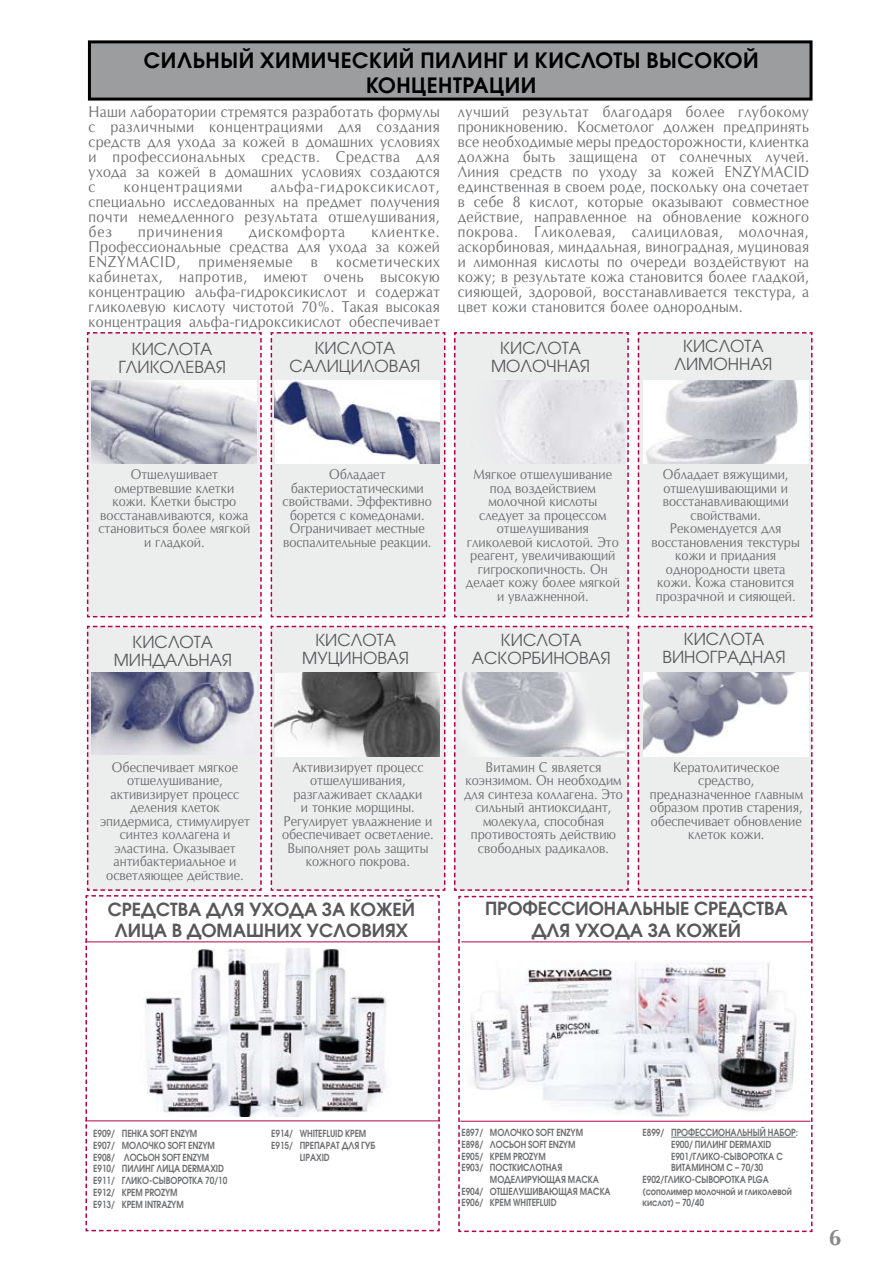
<style>
.page{position:relative;width:893px;height:1263px;background:#fff}
.page>*{position:absolute;margin:0;border:0;box-sizing:border-box;transform-origin:0 0}
.t1{font:700 22.5px "Optima";color:#87888a}
.t2{font:21px "Avant Garde Gothic Dm ITC";color:#000}
.t3{font:18px "Avant Garde Gothic Dm ITC";color:#58585a}
.t4{font:16.5px/18px "Avant Garde Gothic Bk ITC";color:#58585a;text-align:center}
.t5{font:15px/15px "Opium New";letter-spacing:.02em;color:#707173;text-align:justify;scale:.9 1}
.t6{font:15px "Opium New";letter-spacing:.065em;color:#707173;scale:.9 1}
.t7{font:13.5px/13.5px "Opium New";color:#707173;text-align:center;scale:.9 1}
.t8{font:9.75px/11.7px "Avant Garde Gothic Dm ITC";letter-spacing:-.01em;color:#707173;scale:.85 1}
</style>
<div class="page">
<div style="left:89px;top:42px;width:722px;height:57px;background:#9c9d9f"></div>
<div style="left:88px;top:40px;width:724px;height:61px;border:3px solid #000"></div>
<div style="left:86px;top:332px;width:176px;height:286px;background:#eceded"></div>
<div style="left:270px;top:332px;width:176px;height:286px;background:#eceded"></div>
<div style="left:454px;top:332px;width:175px;height:286px;background:#eceded"></div>
<div style="left:637px;top:332px;width:176px;height:286px;background:#eceded"></div>
<svg style="left:85px;top:626px;width:356px;height:605px"></svg>
<svg style="left:270px;top:625px;width:176px;height:266px"></svg>
<svg style="left:454px;top:626px;width:358px;height:606px"></svg>
<svg style="left:637px;top:625px;width:176px;height:266px"></svg>
<img style="left:91px;top:380px;width:165px;height:83px">
<img style="left:275px;top:380px;width:165px;height:83px">
<img style="left:460px;top:380px;width:165px;height:83px">
<img style="left:643px;top:380px;width:165px;height:83px">
<img style="left:91px;top:673px;width:165px;height:82px">
<img style="left:275px;top:673px;width:165px;height:83px">
<img style="left:460px;top:673px;width:165px;height:83px">
<img style="left:643px;top:673px;width:165px;height:83px">
<img style="left:96px;top:949px;width:336px;height:167px">
<img style="left:464px;top:945px;width:343px;height:173px">
<hr style="left:671px;top:1137px;width:125px;height:1px;background:#707173">
<h2 class="t2" style="left:144px;top:47px;width:17px">СИЛЬНЫЙ</h2>
<h2 class="t2" style="left:260px;top:47px;width:96px">ХИМИЧЕСКИЙ</h2>
<h2 class="t2" style="left:420px;top:47px;width:31px">ПИЛИНГ</h2>
<h2 class="t2" style="left:513px;top:47px;width:38px">И КИСЛОТЫ</h2>
<h2 class="t2" style="left:646px;top:47px;width:17px">ВЫСОКОЙ</h2>
<h2 class="t2" style="left:366px;top:72px;width:15px">КОНЦЕНТРАЦИИ</h2>
<p class="t5" style="left:89px;top:104px;width:392px">Наши лаборатории стремятся разработать формулы с различными концентрациями для создания средств для ухода за кожей в домашних условиях и профессиональных средств. Средства для ухода за кожей в домашних условиях создаются с</p>
<p class="t5" style="left:458px;top:104px;width:392px">лучший результат благодаря более глубокому проникновению. Косметолог должен предпринять все необходимые меры предосторожности, клиентка должна быть защищена от солнечных лучей.<br>Линия средств по уходу за кожей ENZYMACID единственная в своем роде, поскольку она сочетает в себе 8 кислот, которые оказывают совместное действие, направленное на обновление кожного покрова. Гликолевая, салициловая, молочная, аскорбиновая, миндальная, виноградная, муциновая и лимонная кислоты по очереди воздействуют на кожу; в результате кожа становится более гладкой, сияющей, здоровой, восстанавливается текстура, а цвет кожи становится более однородным.</p>
<p class="t5" style="left:89px;top:179px;width:392px;text-indent:182px">альфа-гидроксикислот, специально исследованных на предмет получения почти немедленного результата отшелушивания, без</p>
<p class="t6" style="left:124px;top:177px;width:133px">концентрациями</p>
<p class="t6" style="left:138px;top:222px;width:95px">причинения</p>
<p class="t6" style="left:249px;top:222px;width:108px">дискомфорта</p>
<p class="t5" style="left:89px;top:224px;width:392px;text-indent:283px">клиентке.<br>Профессиональные средства для ухода за кожей ENZYMACID, применяемые в косметических кабинетах, напротив, имеют очень высокую концентрацию альфа-гидроксикислот и содержат гликолевую кислоту чистотой 70%. Такая высокая концентрация альфа-гидроксикислот обеспечивает</p>
<p class="t4" style="left:118px;top:340px;width:109px">КИСЛОТА<br>ГЛИКОЛЕВАЯ</p>
<p class="t4" style="left:290px;top:339px;width:132px">КИСЛОТА<br>САЛИЦИЛОВАЯ</p>
<p class="t4" style="left:491px;top:339px;width:100px">КИСЛОТА<br>МОЛОЧНАЯ</p>
<p class="t4" style="left:674px;top:337px;width:99px">КИСЛОТА<br>ЛИМОННАЯ</p>
<p class="t7" style="left:98px;top:467px;width:170px">Отшелушивает омертвевшие клетки кожи. Клетки быстро восстанавливаются, кожа становиться более мягкой и гладкой.</p>
<p class="t7" style="left:283px;top:467px;width:167px">Обладает бактериостатическими свойствами. Эффективно борется с комедонами.<br>Ограничивает местные воспалительные реакции.</p>
<p class="t4" style="left:114px;top:633px;width:120px">КИСЛОТА<br>МИНДАЛЬНАЯ</p>
<p class="t4" style="left:302px;top:631px;width:108px">КИСЛОТА<br>МУЦИНОВАЯ</p>
<p class="t7" style="left:466px;top:467px;width:173px">Мягкое отшелушивание под воздействием молочной кислоты следует за процессом отшелушивания гликолевой кислотой. Это реагент, увеличивающий гигроскопичность. Он делает кожу более мягкой и увлажненной.</p>
<p class="t4" style="left:472px;top:631px;width:140px">КИСЛОТА<br>АСКОРБИНОВАЯ</p>
<p class="t7" style="left:652px;top:467px;width:166px">Обладает вяжущими, отшелушивающими и восстанавливающими свойствами.<br>Рекомендуется для восстановления текстуры кожи и придания однородности цвета кожи. Кожа становится прозрачной и сияющей.</p>
<p class="t4" style="left:663px;top:630px;width:125px">КИСЛОТА<br>ВИНОГРАДНАЯ</p>
<p class="t7" style="left:100px;top:760px;width:168px">Обеспечивает мягкое отшелушивание, активизирует процесс деления клеток эпидермиса, стимулирует синтез коллагена и эластина. Оказывает антибактериальное и осветляющее действие.</p>
<p class="t7" style="left:282px;top:760px;width:170px">Активизирует процесс отшелушивания, разглаживает складки<br>и тонкие морщины.<br>Регулирует увлажнение и обеспечивает осветление.<br>Выполняет роль защиты кожного покрова.</p>
<p class="t3" style="left:108px;top:897px;width:13px">СРЕДСТВА</p>
<p class="t3" style="left:206px;top:897px;width:58px">ДЛ Я УХОДА</p>
<p class="t3" style="left:322px;top:897px;width:42px">ЗА КОЖЕЙ</p>
<p class="t3" style="left:115px;top:919px;width:15px">ЛИЦА</p>
<p class="t3" style="left:172px;top:919px;width:76px">ВДОМАШНИХ</p>
<p class="t3" style="left:307px;top:919px;width:14px">УСЛОВИ</p>
<p class="t3" style="left:385px;top:919px;width:24px">ЯХ</p>
<p class="t7" style="left:464px;top:760px;width:178px">Витамин С является коэнзимом. Он необходим для синтеза коллагена. Это сильный антиоксидант, молекула, способная противостоять действию свободных радикалов.</p>
<p class="t7" style="left:650px;top:760px;width:172px">Кератолитическое средство, предназначенное главным образом против старения, обеспечивает обновление клеток кожи.</p>
<p class="t3" style="left:485px;top:897px;width:26px">ПРОФЕССИОНАЛЬНЫЕ</p>
<p class="t3" style="left:694px;top:897px;width:13px">СРЕДСТВА</p>
<p class="t3" style="left:532px;top:919px;width:58px">ДЛ Я УХОДА</p>
<p class="t3" style="left:648px;top:919px;width:42px">ЗА КОЖЕЙ</p>
<p class="t8" style="left:93px;top:1128px;width:124px">E909/ пенка SOFT ENZYM<br>E907/ МОЛО</p>
<p class="t8" style="left:149px;top:1139px;width:79px">ЧКО SOFT ENZYM</p>
<p class="t8" style="left:93px;top:1151px;width:44px">E908/ ЛОСЬОН</p>
<p class="t8" style="left:162px;top:1151px;width:57px">SOFT ENZYM</p>
<p class="t8" style="left:93px;top:1163px;width:48px">E910/ ПИЛИНГ</p>
<p class="t8" style="left:156px;top:1163px;width:8px">ЛИЦА</p>
<p class="t8" style="left:182px;top:1163px;width:51px">DERMAXID</p>
<p class="t8" style="left:93px;top:1175px;width:34px">E911/ ГЛИКО</p>
<p class="t8" style="left:149px;top:1175px;width:12px">-СЫВОРОТКА</p>
<p class="t8" style="left:205px;top:1175px;width:28px">70/10</p>
<p class="t8" style="left:93px;top:1186px;width:33px">E912/ КРЕ</p>
<p class="t8" style="left:136px;top:1186px;width:51px">М PROZYM</p>
<p class="t8" style="left:93px;top:1198px;width:33px">E913/ КРЕ</p>
<p class="t8" style="left:136px;top:1198px;width:58px">М INTRAZYM</p>
<p class="t8" style="left:271px;top:1128px;width:113px">E914/ WHITEFLUID КРЕМ</p>
<p class="t8" style="left:271px;top:1139px;width:124px">E915/ препарат ДЛЯ ГУБ</p>
<p class="t8" style="left:300px;top:1151px;width:37px">LIPAXID</p>
<p class="t8" style="left:461px;top:1127px;width:145px">E897/ молочко SOFT ENZYM<br>E898/ лосьон SOFT ENZYM<br>E905/ КРЕ</p>
<p class="t8" style="left:504px;top:1150px;width:51px">М PROZYM</p>
<p class="t8" style="left:461px;top:1162px;width:48px">E903/ ПОСТКИСЛОТНА</p>
<p class="t8" style="left:557px;top:1162px;width:7px">Я</p>
<p class="t8" style="left:490px;top:1173px;width:17px">МОДЕЛИРУ</p>
<p class="t8" style="left:537px;top:1173px;width:53px">ЮЩАЯ МАСКА</p>
<p class="t8" style="left:461px;top:1185px;width:34px">E904/ ОТШЕЛУШИВА</p>
<p class="t8" style="left:549px;top:1185px;width:53px">ЮЩАЯ МАСКА</p>
<p class="t8" style="left:461px;top:1197px;width:33px">E906/ КРЕ</p>
<p class="t8" style="left:504px;top:1197px;width:64px">М WHITEFLUID</p>
<p class="t8" style="left:671px;top:1127px;width:151px;text-indent:-29px">E899/ Профессиональный набор:<br>E900/ Пилинг DERMAXID<br>E901/ГЛИКО</p>
<p class="t8" style="left:720px;top:1150px;width:12px">-СЫВОРОТКА</p>
<p class="t8" style="left:776px;top:1150px;width:9px">С</p>
<p class="t8" style="left:643px;top:1162px;width:13px">ВИТА</p>
<p class="t8" style="left:691px;top:1162px;width:17px">МИНО</p>
<p class="t8" style="left:717px;top:1162px;width:56px">М C – 70/30</p>
<p class="t8" style="left:643px;top:1173px;width:33px">E902/ГЛИКО</p>
<p class="t8" style="left:692px;top:1173px;width:12px">-СЫВОРОТКА</p>
<p class="t8" style="left:643px;top:1173px;width:177px;text-indent:105px">PLGA (сополимер молочной и гликолевой кислот) – 70/40</p>
<h1 class="t1" style="left:829px;top:1224px;width:14px">6</h1>
</div>
